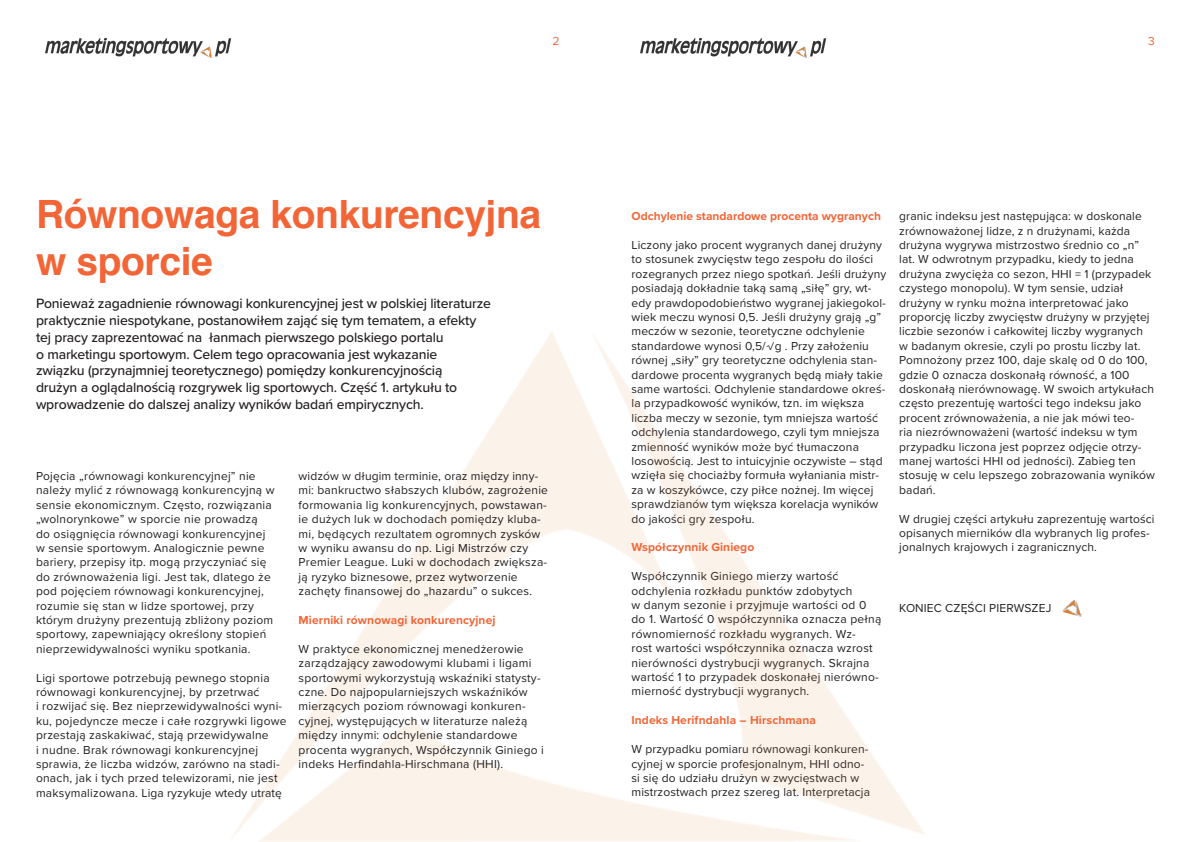
<style>
.page{position:relative;width:1191px;height:842px;background:#fff}
.page>*{position:absolute;margin:0;border:0;box-sizing:border-box;transform-origin:0 0}
.COVER_title{font:700 39px/46.8px "Helvetica";letter-spacing:-.01em;color:#f26537}
.Intro{font:500 14px/16.8px "Proxima Nova";letter-spacing:-.01em;color:#231f20}
.Running_Copy{font:12px/14.4px "Proxima Nova";letter-spacing:.01em;color:#231f20}
.Paragraph_header{font:700 12px "Proxima Nova";letter-spacing:.01em;color:#f26537}
.t1{font:12px "Proxima Nova";color:#f26537}
</style>
<div class="page">
<img style="left:640px;top:37px;width:187px;height:21px">
<img style="left:45px;top:37px;width:187px;height:21px">
<img style="left:1062px;top:600px;width:20px;height:17px">
<p class="t1" style="left:552px;top:33px;width:9px">2</p>
<p class="t1" style="left:1148px;top:33px;width:8px">3</p>
<p class="COVER_title" style="left:36px;top:191px;width:507px">Równowaga konkurencyjna w sporcie</p>
<p class="Intro" style="left:36px;top:294px;width:456px">Ponieważ zagadnienie równowagi konkurencyjnej jest w polskiej literaturze praktycznie niespotykane, postanowiłem zająć się tym tematem, a efekty tej pracy zaprezentować na łanmach pierwszego polskiego portalu<br>o marketingu sportowym. Celem tego opracowania jest wykazanie<br>związku (przynajmniej teoretycznego) pomiędzy konkurencyjnością<br>drużyn a oglądalnością rozgrywek lig sportowych. Część 1. artykułu to wprowadzenie do dalszej analizy wyników badań empirycznych.</p>
<p class="Running_Copy" style="left:36px;top:468px;width:240px">Pojęcia „równowagi konkurencyjnej” nie należy mylić z równowagą konkurencyjną w sensie ekonomicznym. Często, rozwiązania „wolnorynkowe” w sporcie nie prowadzą do osiągnięcia równowagi konkurencyjnej w sensie sportowym. Analogicznie pewne bariery, przepisy itp. mogą przyczyniać się do zrównoważenia ligi. Jest tak, dlatego że pod pojęciem równowagi konkurencyjnej, rozumie się stan w lidze sportowej, przy którym drużyny prezentują zbliżony poziom sportowy, zapewniający określony stopień nieprzewidywalności wyniku spotkania.</p>
<p class="Running_Copy" style="left:36px;top:670px;width:235px">Ligi sportowe potrzebują pewnego stopnia równowagi konkurencyjnej, by przetrwać</p>
<p class="Running_Copy" style="left:36px;top:699px;width:252px">i rozwijać się. Bez nieprzewidywalności wyni&shy;ku, pojedyncze mecze i całe rozgrywki ligowe przestają zaskakiwać, stają przewidywalne<br>i nudne. Brak równowagi konkurencyjnej sprawia, że liczba widzów, zarówno na stadi&shy;onach, jak i tych przed telewizorami, nie jest maksymalizowana. Liga ryzykuje wtedy utratę</p>
<p class="Running_Copy" style="left:298px;top:468px;width:251px">widzów w długim terminie, oraz między inny&shy;mi: bankructwo słabszych klubów, zagrożenie formowania lig konkurencyjnych, powstawan&shy;ie dużych luk w dochodach pomiędzy kluba&shy;mi, będących rezultatem ogromnych zysków w wyniku awansu do np. Ligi Mistrzów czy Premier League. Luki w dochodach zwiększa&shy;ją ryzyko biznesowe, przez wytworzenie zachęty finansowej do „hazardu” o sukces.</p>
<p class="Paragraph_header" style="left:298px;top:611px;width:198px">Mierniki równowagi konkurencyjnej</p>
<p class="Running_Copy" style="left:298px;top:641px;width:247px">W praktyce ekonomicznej menedżerowie zarządzający zawodowymi klubami i ligami sportowymi wykorzystują wskaźniki statysty&shy;czne. Do najpopularniejszych wskaźników mierzących poziom równowagi konkuren&shy;cyjnej, występujących w literaturze należą między innymi: odchylenie standardowe procenta wygranych, Współczynnik Giniego i indeks Herfindahla-Hirschmana (HHI).</p>
<p class="Paragraph_header" style="left:631px;top:207px;width:251px">Odchylenie standardowe procenta wygranych</p>
<p class="Running_Copy" style="left:631px;top:237px;width:256px">Liczony jako procent wygranych danej drużyny to stosunek zwycięstw tego zespołu do ilości rozegranych przez niego spotkań. Jeśli drużyny posiadają dokładnie taką samą „siłę” gry, wt&shy;edy prawdopodobieństwo wygranej jakiegokol&shy;wiek meczu wynosi 0,5. Jeśli drużyny grają „g” meczów w sezonie, teoretyczne odchylenie standardowe wynosi 0,5/√g . Przy założeniu równej „siły” gry teoretyczne odchylenia stan&shy;dardowe procenta wygranych będą miały takie same wartości. Odchylenie standardowe okreś&shy;la przypadkowość wyników, tzn. im większa liczba meczy w sezonie, tym mniejsza wartość odchylenia standardowego, czyli tym mniejsza zmienność wyników może być tłumaczona losowością. Jest to intuicyjnie oczywiste – stąd wzięła się chociażby formuła wyłaniania mistr&shy;za w koszykówce, czy piłce nożnej. Im więcej sprawdzianów tym większa korelacja wyników do jakości gry zespołu.</p>
<p class="Paragraph_header" style="left:631px;top:538px;width:124px">Współczynnik Giniego</p>
<p class="Running_Copy" style="left:631px;top:568px;width:222px">Współczynnik Giniego mierzy wartość odchylenia rozkładu punktów zdobytych</p>
<p class="Running_Copy" style="left:631px;top:597px;width:251px">w danym sezonie i przyjmuje wartości od 0 do 1. Wartość 0 współczynnika oznacza pełną równomierność rozkładu wygranych. Wz-<br>rost wartości współczynnika oznacza wzrost nierówności dystrybucji wygranych. Skrajna wartość 1 to przypadek doskonałej nierówno&shy;mierność dystrybucji wygranych.</p>
<p class="Paragraph_header" style="left:631px;top:711px;width:186px">Indeks Herifndahla – Hirschmana</p>
<p class="Running_Copy" style="left:631px;top:741px;width:240px">W przypadku pomiaru równowagi konkuren&shy;cyjnej w sporcie profesjonalnym, HHI odno&shy;si się do udziału drużyn w zwycięstwach w mistrzostwach przez szereg lat. Interpretacja</p>
<p class="Running_Copy" style="left:899px;top:208px;width:257px">granic indeksu jest następująca: w doskonale zrównoważonej lidze, z n drużynami, każda drużyna wygrywa mistrzostwo średnio co „n” lat. W odwrotnym przypadku, kiedy to jedna drużyna zwycięża co sezon, HHI = 1 (przypadek czystego monopolu). W tym sensie, udział drużyny w rynku można interpretować jako proporcję liczby zwycięstw drużyny w przyjętej liczbie sezonów i całkowitej liczby wygranych<br>w badanym okresie, czyli po prostu liczby lat.<br>Pomnożony przez 100, daje skalę od 0 do 100, gdzie 0 oznacza doskonałą równość, a 100 doskonałą nierównowagę. W swoich artykułach często prezentuję wartości tego indeksu jako procent zrównoważenia, a nie jak mówi teo-<br>ria niezrównoważeni (wartość indeksu w tym przypadku liczona jest poprzez odjęcie otrzy&shy;manej wartości HHI od jedności). Zabieg ten stosuję w celu lepszego zobrazowania wyników badań.</p>
<p class="Running_Copy" style="left:899px;top:511px;width:257px">W drugiej części artykułu zaprezentuję wartości opisanych mierników dla wybranych lig profes&shy;jonalnych krajowych i zagranicznych.</p>
<p class="Running_Copy" style="left:899px;top:600px;width:154px">KONIEC CZĘŚCI PIERWSZEJ</p>
</div>
